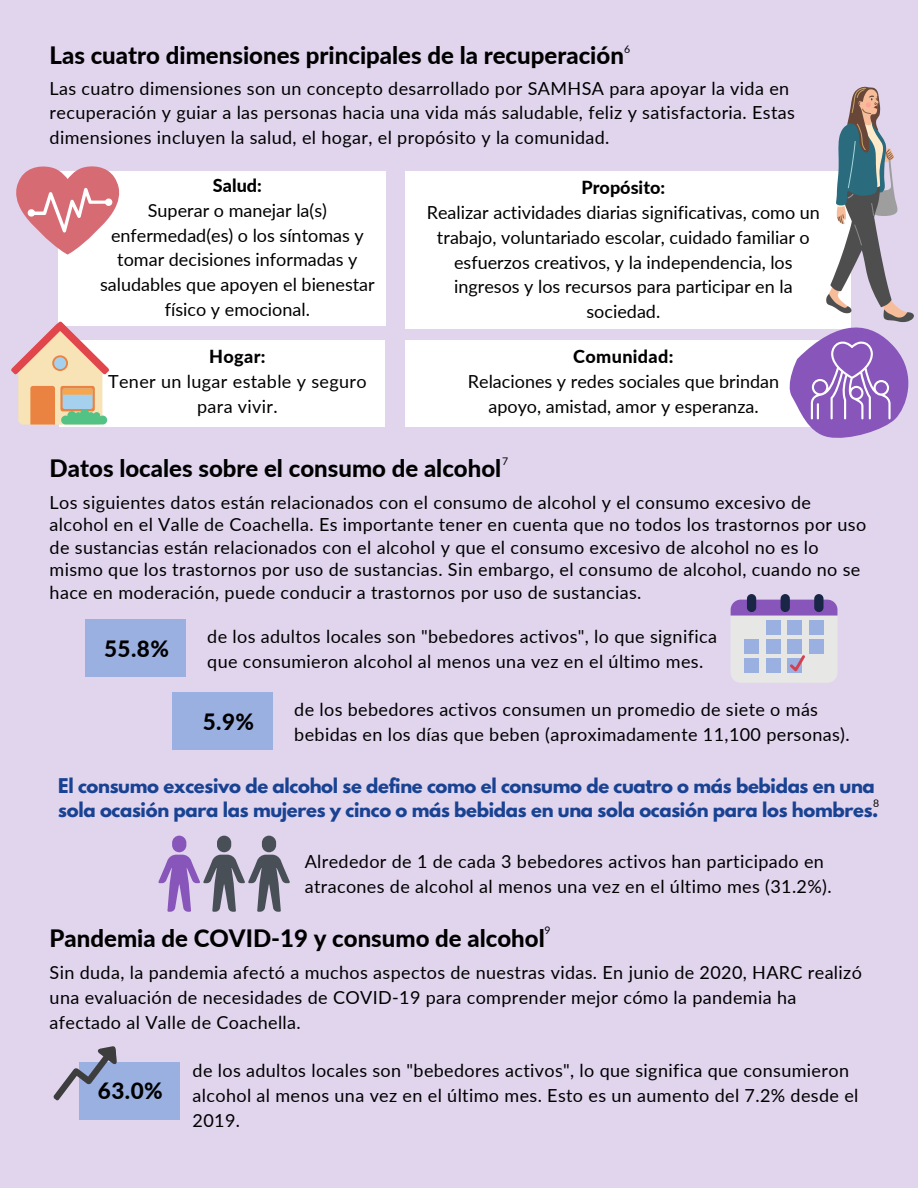
<style>
.page{position:relative;width:918px;height:1188px;background:#e1d5ee}
.page>*{position:absolute;margin:0;border:0;box-sizing:border-box;transform-origin:0 0}
.t1{font:800 24px "Lato";color:#000}
.t2{font:800 22.5px "Lato";color:#000}
.t3{font:18px/24.8px "Lato";letter-spacing:.02em;color:#000}
.t4{font:18px/24.8px "Lato";color:#000;text-align:center}
.t5{font:700 18px/24.8px "League Spartan";letter-spacing:-.015em;color:#194392}
.t6{font:800 18px "Lato";letter-spacing:.01em;color:#000}
.t7{font:10.5px "Lato";color:#000}
</style>
<div class="page">
<div style="left:58px;top:172px;width:328px;height:154px;background:#fff"></div>
<div style="left:60px;top:340px;width:325px;height:87px;background:#fff"></div>
<div style="left:405px;top:172px;width:446px;height:157px;background:#fff"></div>
<div style="left:405px;top:340px;width:448px;height:87px;background:#fff"></div>
<svg style="left:16px;top:166px;width:111px;height:89px"></svg>
<svg style="left:11px;top:321px;width:98px;height:104px"></svg>
<svg style="left:784px;top:86px;width:130px;height:352px"></svg>
<div style="left:79px;top:1062px;width:101px;height:57px;background:#9ab0e0"></div>
<svg style="left:53px;top:1046px;width:64px;height:55px"></svg>
<div style="left:86px;top:620px;width:100px;height:57px;background:#9ab0e0"></div>
<div style="left:173px;top:693px;width:100px;height:57px;background:#9ab0e0"></div>
<svg style="left:158px;top:836px;width:132px;height:76px"></svg>
<div style="left:731px;top:600px;width:106px;height:83px;background:#e7e7e5;border-radius:10px"></div>
<svg style="left:731px;top:600px;width:106px;height:16px"></svg>
<div style="left:766px;top:620px;width:15px;height:15px;background:#9ab0e0"></div>
<div style="left:788px;top:620px;width:14px;height:15px;background:#9ab0e0"></div>
<div style="left:809px;top:620px;width:15px;height:15px;background:#9ab0e0"></div>
<div style="left:745px;top:639px;width:14px;height:15px;background:#9ab0e0"></div>
<div style="left:766px;top:639px;width:15px;height:15px;background:#9ab0e0"></div>
<div style="left:788px;top:639px;width:14px;height:15px;background:#9ab0e0"></div>
<div style="left:809px;top:639px;width:15px;height:15px;background:#9ab0e0"></div>
<div style="left:745px;top:658px;width:14px;height:15px;background:#9ab0e0"></div>
<div style="left:766px;top:658px;width:15px;height:15px;background:#9ab0e0"></div>
<div style="left:747px;top:594px;width:9px;height:18px;background:#192646;border-radius:5px"></div>
<div style="left:781px;top:594px;width:9px;height:18px;background:#192646;border-radius:5px"></div>
<div style="left:814px;top:594px;width:10px;height:18px;background:#192646;border-radius:5px"></div>
<svg style="left:787px;top:653px;width:18px;height:20px"></svg>
<p class="t7" style="left:624px;top:43px;width:8px">6</p>
<h1 class="t1" style="left:50px;top:40px;width:576px">Las cuatro dimensiones principales de la recuperación</h1>
<p class="t3" style="left:50px;top:75px;width:747px">Las cuatro dimensiones son un concepto desarrollado por SAMHSA para apoyar la vida en recuperación y guiar a las personas hacia una vida más saludable, feliz y satisfactoria. Estas dimensiones incluyen la salud, el hogar, el propósito y la comunidad.</p>
<p class="t6" style="left:213px;top:174px;width:50px">Salud:</p>
<p class="t4" style="left:100px;top:198px;width:276px">Superar o manejar la(s) enfermedad(es) o los síntomas y tomar decisiones informadas y saludables que apoyen el bienestar físico y emocional.</p>
<p class="t6" style="left:209px;top:346px;width:58px">Hogar:</p>
<p class="t3" style="left:108px;top:369px;width:260px;text-align:center">Tener un lugar estable y seguro para vivir.</p>
<p class="t6" style="left:582px;top:177px;width:85px">Propósito:</p>
<p class="t4" style="left:427px;top:200px;width:395px">Realizar actividades diarias significativas, como un trabajo, voluntariado escolar, cuidado familiar o esfuerzos creativos, y la independencia, los ingresos y los recursos para participar en la sociedad.</p>
<p class="t6" style="left:573px;top:346px;width:102px">Comunidad:</p>
<p class="t4" style="left:468px;top:369px;width:313px">Relaciones y redes sociales que brindan apoyo, amistad, amor y esperanza.</p>
<p class="t7" style="left:502px;top:455px;width:8px">7</p>
<h1 class="t1" style="left:50px;top:454px;width:453px">Datos locales sobre el consumo de alcohol</h1>
<p class="t3" style="left:50px;top:491px;width:818px;line-height:22.5px">Los siguientes datos están relacionados con el consumo de alcohol y el consumo excesivo de alcohol en el Valle de Coachella. Es importante tener en cuenta que no todos los trastornos por uso de sustancias están relacionados con el alcohol y que el consumo excesivo de alcohol no es lo mismo que los trastornos por uso de sustancias. Sin embargo, el consumo de alcohol, cuando no se hace en moderación, puede conducir a trastornos por uso de sustancias.</p>
<p class="t2" style="left:104px;top:635px;width:66px">55.8%</p>
<p class="t3" style="left:207px;top:624px;width:511px">de los adultos locales son "bebedores activos", lo que significa que consumieron alcohol al menos una vez en el último mes.</p>
<p class="t2" style="left:203px;top:707px;width:53px">5.9%</p>
<p class="t3" style="left:294px;top:697px;width:557px">de los bebedores activos consumen un promedio de siete o más bebidas en los días que beben (aproximadamente 11,100 personas).</p>
<p class="t5" style="left:58px;top:775px;width:822px">El consumo excesivo de alcohol se define como el consumo de cuatro o más bebidas en una sola ocasión para las mujeres y cinco o más bebidas en una sola ocasión para los hombres.</p>
<p class="t7" style="left:873px;top:797px;width:8px">8</p>
<p class="t3" style="left:305px;top:849px;width:528px">Alrededor de 1 de cada 3 bebedores activos han participado en atracones de alcohol al menos una vez en el último mes (31.2%).</p>
<p class="t7" style="left:545px;top:923px;width:8px">9</p>
<h1 class="t1" style="left:50px;top:923px;width:497px">Pandemia de COVID-19 y consumo de alcohol</h1>
<p class="t3" style="left:50px;top:960px;width:814px">Sin duda, la pandemia afectó a muchos aspectos de nuestras vidas. En junio de 2020, HARC realizó una evaluación de necesidades de COVID-19 para comprender mejor cómo la pandemia ha afectado al Valle de Coachella.</p>
<p class="t2" style="left:98px;top:1077px;width:66px">63.0%</p>
<p class="t3" style="left:193px;top:1058px;width:667px">de los adultos locales son "bebedores activos", lo que significa que consumieron alcohol al menos una vez en el último mes. Esto es un aumento del 7.2% desde el<br>2019.</p>
</div>
